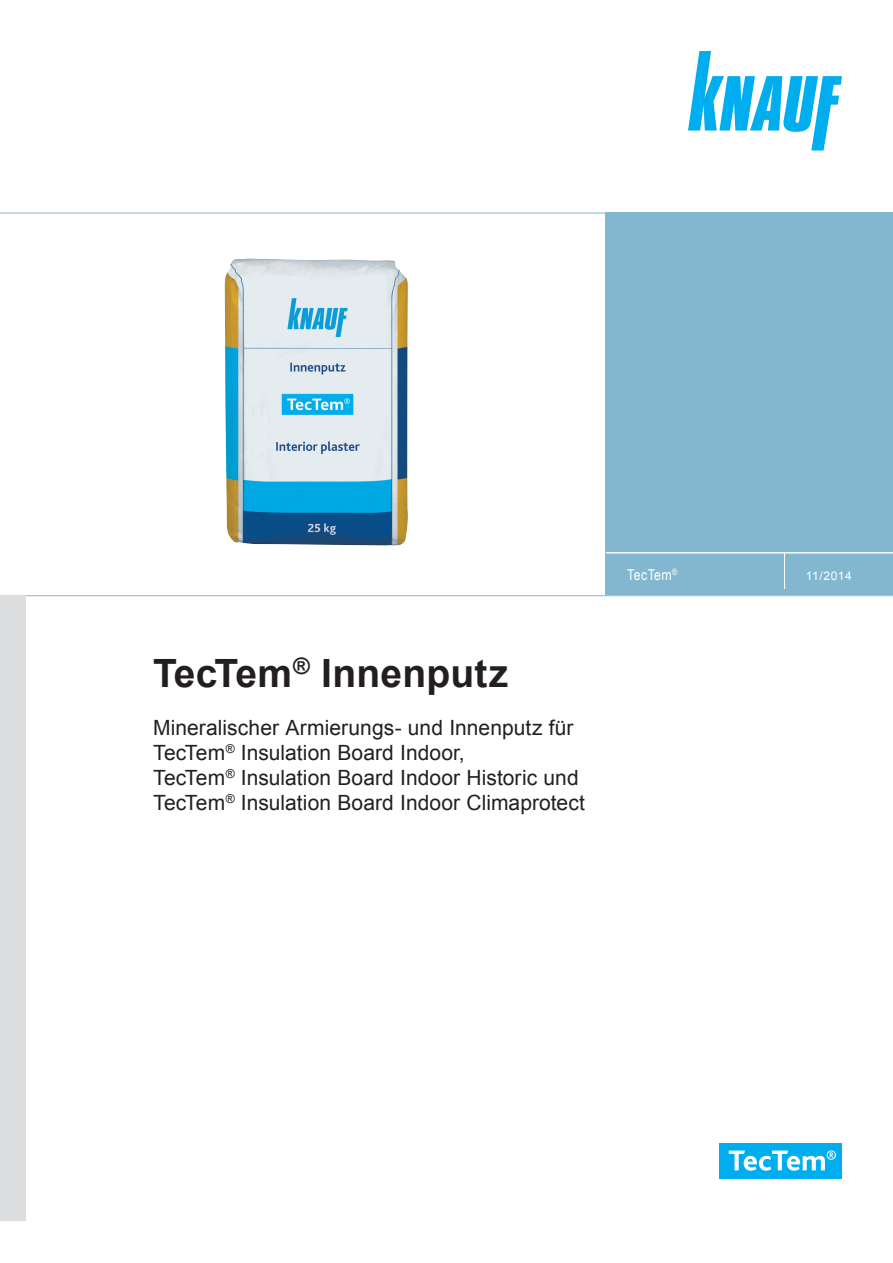
<style>
.page{position:relative;width:893px;height:1263px;background:#fff}
.page>*{position:absolute;margin:0;border:0;box-sizing:border-box;transform-origin:0 0}
.t1{font:700 39px "Arial";letter-spacing:.005em;color:#231f20}
.t2{font:21px/25.2px "Arial";letter-spacing:.005em;color:#231f20}
.t3{font:15px "Arial Narrow";letter-spacing:.03em;color:#fff}
.t4{font:12px "Arial";letter-spacing:.05em;color:#fff}
</style>
<div class="page">
<svg style="left:688px;top:51px;width:154px;height:99px"></svg>
<div style="left:606px;top:213px;width:287px;height:382px;background:#82b7cf"></div>
<hr style="left:606px;top:552px;width:287px;height:1px;background:#fff">
<hr style="left:784px;top:553px;width:1px;height:36px;background:#fff">
<hr style="left:0;top:213px;width:893px;height:1px;background:#82b7cf">
<hr style="left:0;top:595px;width:893px;height:1px;background:#82b7cf">
<div style="left:0;top:595px;width:26px;height:625px;background:#dcdddf"></div>
<div style="left:720px;top:1143px;width:122px;height:35px;background:#00aeef"></div>
<svg style="left:729px;top:1150px;width:107px;height:21px"></svg>
<img style="left:224px;top:258px;width:184px;height:288px">
<h1 class="t1" style="left:153px;top:647px;width:357px">TecTem<sup>®</sup> Innenputz</h1>
<p class="t2" style="left:153px;top:715px;width:433px">Mineralischer Armierungs- und Innenputz für TecTem<sup>®</sup> Insulation Board Indoor,<br>TecTem<sup>®</sup> Insulation Board Indoor Historic und TecTem<sup>®</sup> Insulation Board Indoor Climaprotect</p>
<p class="t3" style="left:627px;top:563px;width:52px">TecTem<sup>®</sup></p>
<p class="t4" style="left:806px;top:568px;width:48px">11/2014</p>
</div>
